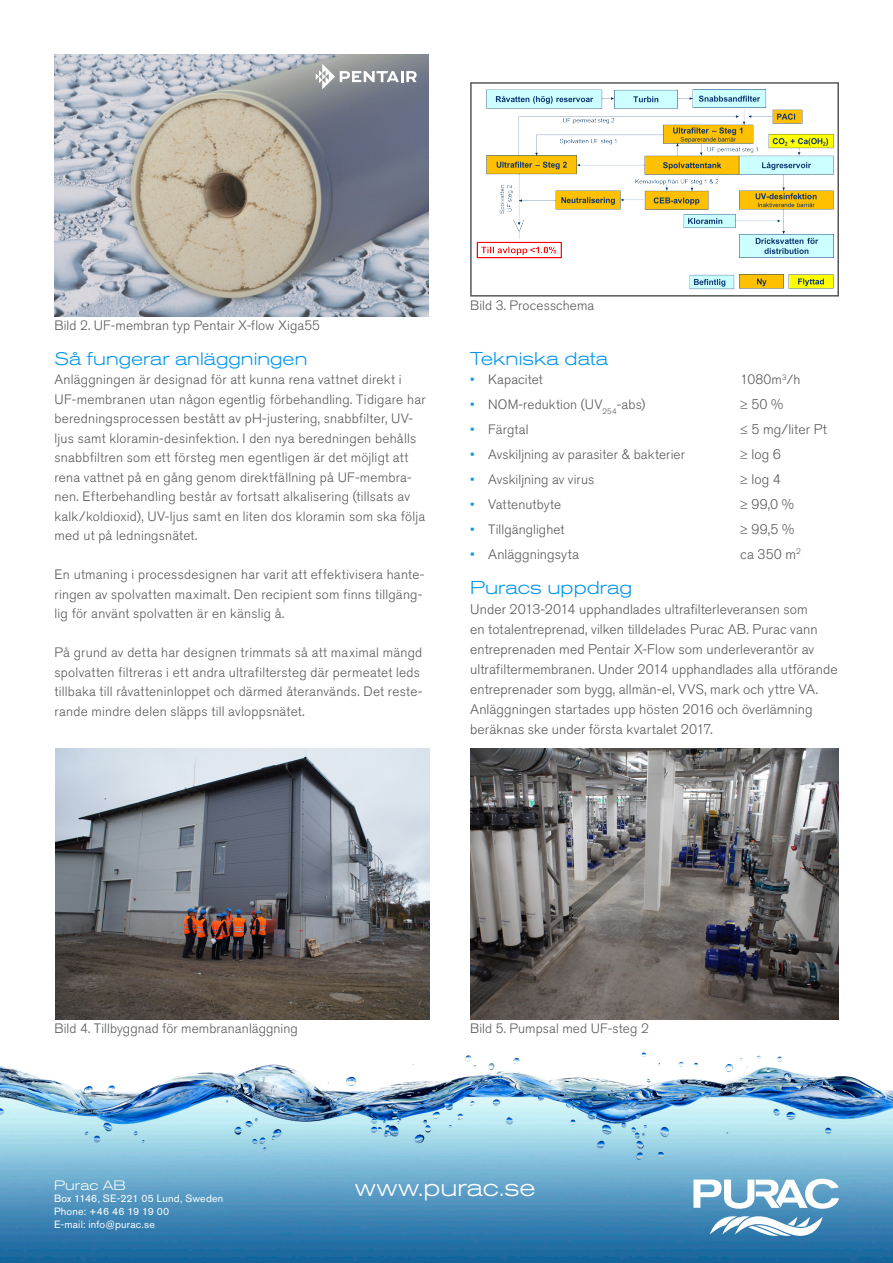
<style>
.page{position:relative;width:893px;height:1263px;background:#fff}
.page>*{position:absolute;margin:0;border:0;box-sizing:border-box;transform-origin:0 0}
.t1{font:300 expanded 24px "Akzidenz Grotesk BQ";letter-spacing:-.005em;color:#fff}
.Copy{font:300 expanded 18.45px "Akzidenz Grotesk BQ";color:#0097ee}
.Copy-2{font:300 expanded 18px "Akzidenz Grotesk BQ";letter-spacing:.005em;color:#0097ee}
.Copy-3{font:300 13.8px/20px "Akzidenz Grotesk BQ";letter-spacing:.005em;color:#57585a}
.Copy-4{font:300 13.5px/19.5px "Akzidenz Grotesk BQ";letter-spacing:.015em;color:#57585a}
.t2{font:300 expanded 13.5px "Akzidenz Grotesk BQ";letter-spacing:.01em;color:#fff}
.t3{font:10.5px "Akzidenz Grotesk BQ";letter-spacing:.02em;color:#fff}
.s1{color:#0097ee}
</style>
<div class="page">
<img style="left:55px;top:749px;width:374px;height:271px">
<img style="left:55px;top:54px;width:374px;height:262px">
<img style="left:0;top:1052px;width:893px;height:211px">
<svg style="left:693px;top:1179px;width:146px;height:57px"></svg>
<svg style="left:316px;top:64px;width:101px;height:25px"></svg>
<img style="left:470px;top:749px;width:369px;height:271px">
<img style="left:476px;top:90px;width:357px;height:200px">
<div style="left:470px;top:82px;width:369px;height:215px;border:2px solid #57585a"></div>
<p class="Copy-4" style="left:55px;top:316px;width:267px">Bild 2. UF-membran typ Pentair X-flow Xiga55</p>
<p class="Copy-2" style="left:55px;top:348px;width:254px">Så fungerar anläggningen</p>
<p class="Copy-4" style="left:55px;top:370px;width:373px">Anläggningen är designad för att kunna rena vattnet direkt i UF-membranen utan någon egentlig förbehandling. Tidigare har beredningsprocessen bestått av pH-justering, snabbfilter, UV&shy;ljus samt kloramin-desinfektion. I den nya beredningen behålls snabbfiltren som ett försteg men egentligen är det möjligt att rena vattnet på en gång genom direktfällning på UF-membra&shy;nen. Efterbehandling består av fortsatt alkalisering (tillsats av kalk/koldioxid), UV-ljus samt en liten dos kloramin som ska följa med ut på ledningsnätet.</p>
<p class="Copy-4" style="left:55px;top:565px;width:371px">En utmaning i processdesignen har varit att effektivisera hante&shy;ringen av spolvatten maximalt. Den recipient som finns tillgäng&shy;lig för använt spolvatten är en känslig å.</p>
<p class="Copy-4" style="left:55px;top:643px;width:369px">På grund av detta har designen trimmats så att maximal mängd spolvatten filtreras i ett andra ultrafiltersteg där permeatet leds tillbaka till råvatteninloppet och därmed återanvänds. Det reste&shy;rande mindre delen släpps till avloppsnätet.</p>
<p class="Copy-4" style="left:470px;top:296px;width:126px">Bild 3. Processchema</p>
<p class="Copy" style="left:470px;top:348px;width:139px">Tekniska data</p>
<p class="Copy-4" style="left:470px;top:370px;width:74px"><span class="s1">•</span> Kapacitet</p>
<p class="Copy-4" style="left:740px;top:370px;width:62px">1080m<sup>3</sup>/h</p>
<p class="Copy-4" style="left:470px;top:395px;width:177px"><span class="s1">•</span> NOM-reduktion (UV<sub>254</sub>-abs)</p>
<p class="Copy-3" style="left:740px;top:395px;width:45px">≥ 50 %</p>
<p class="Copy-4" style="left:470px;top:420px;width:60px"><span class="s1">•</span> Färgtal</p>
<p class="Copy-3" style="left:740px;top:420px;width:88px">≤ 5 mg/liter Pt</p>
<p class="Copy-4" style="left:470px;top:445px;width:216px"><span class="s1">•</span> Avskiljning av parasiter &amp; bakterier</p>
<p class="Copy-3" style="left:740px;top:445px;width:42px">≥ log 6</p>
<p class="Copy-4" style="left:470px;top:470px;width:126px"><span class="s1">•</span> Avskiljning av virus</p>
<p class="Copy-3" style="left:740px;top:469px;width:42px">≥ log 4</p>
<p class="Copy-4" style="left:470px;top:495px;width:93px"><span class="s1">•</span> Vattenutbyte</p>
<p class="Copy-3" style="left:740px;top:494px;width:55px">≥ 99,0 %</p>
<p class="Copy-4" style="left:470px;top:519px;width:96px"><span class="s1">•</span> Tillgänglighet</p>
<p class="Copy-3" style="left:740px;top:519px;width:56px">≥ 99,5 %</p>
<p class="Copy-3" style="left:470px;top:544px;width:110px"><span class="s1">•</span> Anläggningsyta</p>
<p class="Copy-3" style="left:740px;top:544px;width:62px">ca 350 m<sup>2</sup></p>
<p class="Copy" style="left:470px;top:577px;width:163px">Puracs uppdrag</p>
<p class="Copy-3" style="left:470px;top:599px;width:369px">Under 2013-2014 upphandlades ultrafilterleveransen som<br>en totalentreprenad, vilken tilldelades Purac AB. Purac vann entreprenaden med Pentair X-Flow som underleverantör av ultrafiltermembranen. Under 2014 upphandlades alla utförande entreprenader som bygg, allmän-el, VVS, mark och yttre VA.<br>Anläggningen startades upp hösten 2016 och överlämning beräknas ske under första kvartalet 2017.</p>
<p class="Copy-4" style="left:55px;top:1018px;width:245px">Bild 4. Tillbyggnad för membrananläggning</p>
<p class="Copy-4" style="left:470px;top:1018px;width:180px">Bild 5. Pumpsal med UF-steg 2</p>
<p class="t2" style="left:54px;top:1177px;width:73px">Purac AB</p>
<p class="t3" style="left:54px;top:1192px;width:171px">Box 1146, SE-221 05 Lund, Sweden</p>
<p class="t1" style="left:355px;top:1174px;width:182px">www.purac.se</p>
<p class="t3" style="left:54px;top:1205px;width:117px">Phone: +46 46 19 19 00</p>
<p class="t3" style="left:54px;top:1218px;width:102px">E-mail: info@purac.se</p>
</div>
